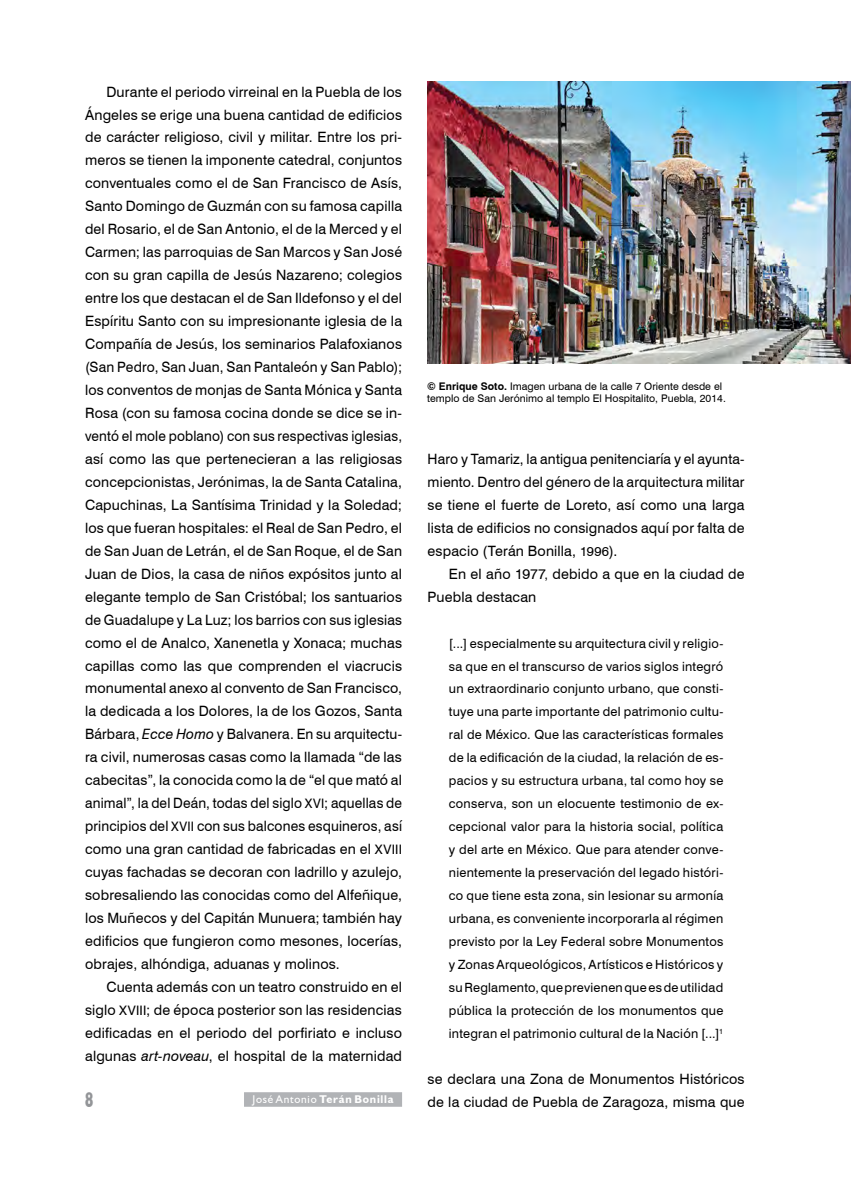
<style>
.page{position:relative;width:851px;height:1191px;background:#fff}
.page>*{position:absolute;margin:0;border:0;box-sizing:border-box;transform-origin:0 0}
.t1{font:700 condensed 21px "Humanist 521 BT Xtra";color:#939598;scale:.75 1}
.t2{font:14.25px/23px "Swiss 721 BT";letter-spacing:.01em;color:#000;text-align:justify}
.t3{font:12.75px/23px "Swiss 721 BT";letter-spacing:.02em;color:#000;text-align:justify}
.t4{font:700 11.25px "Humanist 521 BT";letter-spacing:.07em;color:#fff}
.t5{font:10.5px/12.6px "Swiss 721 BT";letter-spacing:.005em;color:#000}
.s1{font-style:italic}
.s2{font-size:13.05px}
.s3{font-weight:400}
.s4{font-weight:800}
.s5{font-weight:700}
</style>
<div class="page">
<div style="left:244px;top:1092px;width:158px;height:14px;background:#b1b3b6"></div>
<img style="left:427px;top:82px;width:423px;height:282px">
<p class="t2" style="left:85px;top:79px;width:318px;text-indent:21px">Durante el periodo virreinal en la Puebla de los Ángeles se erige una buena cantidad de edificios de carácter religioso, civil y militar. Entre los pri&shy;meros se tienen la imponente catedral, conjuntos conventuales como el de San Francisco de Asís, Santo Domingo de Guzmán con su famosa capilla del Rosario, el de San Antonio, el de la Merced y el Carmen; las parroquias de San Marcos y San José con su gran capilla de Jesús Nazareno; colegios entre los que destacan el de San Ildefonso y el del Espíritu Santo con su impresionante iglesia de la Compañía de Jesús, los seminarios Palafoxianos (San Pedro, San Juan, San Pantaleón y San Pablo); los conventos de monjas de Santa Mónica y Santa Rosa (con su famosa cocina donde se dice se in&shy;ventó el mole poblano) con sus respectivas iglesias, así como las que pertenecieran a las religiosas concepcionistas, Jerónimas, la de Santa Catalina, Capuchinas, La Santísima Trinidad y la Soledad; los que fueran hospitales: el Real de San Pedro, el de San Juan de Letrán, el de San Roque, el de San Juan de Dios, la casa de niños expósitos junto al elegante templo de San Cristóbal; los santuarios de Guadalupe y La Luz; los barrios con sus iglesias como el de Analco, Xanenetla y Xonaca; muchas capillas como las que comprenden el viacrucis monumental anexo al convento de San Francisco, la dedicada a los Dolores, la de los Gozos, Santa Bárbara, <span class="s1">Ecce Homo</span> y Balvanera. En su arquitectu&shy;ra civil, numerosas casas como la llamada “de las cabecitas”, la conocida como la de “el que mató al animal”, la del Deán, todas del siglo <span class="s2">XVI</span>; aquellas de principios del <span class="s2">XVII</span> con sus balcones esquineros, así como una gran cantidad de fabricadas en el <span class="s2">XVIII </span>cuyas fachadas se decoran con ladrillo y azulejo, sobresaliendo las conocidas como del Alfeñique, los Muñecos y del Capitán Munuera; también hay edificios que fungieron como mesones, locerías, obrajes, alhóndiga, aduanas y molinos.</p>
<p class="t2" style="left:85px;top:975px;width:318px;text-indent:21px">Cuenta además con un teatro construido en el siglo <span class="s2">XVIII</span>; de época posterior son las residencias edificadas en el periodo del porfiriato e incluso algunas <span class="s1">art-noveau</span>, el hospital de la maternidad</p>
<h1 class="t1" style="left:85px;top:1086px;width:12px">8</h1>
<p class="t4" style="left:252px;top:1092px;width:143px"><span class="s3">José Antonio</span> Terán Bonilla</p>
<p class="t5" style="left:427px;top:379px;width:300px"><span class="s4">©</span> <span class="s5">Enrique Soto.</span> Imagen urbana de la calle 7 Oriente desde el templo de San Jerónimo al templo El Hospitalito, Puebla, 2014.</p>
<p class="t2" style="left:427px;top:447px;width:318px">Haro y Tamariz, la antigua penitenciaría y el ayunta&shy;miento. Dentro del género de la arquitectura militar se tiene el fuerte de Loreto, así como una larga lista de edificios no consignados aquí por falta de espacio (Terán Bonilla, <span class="s2">1996</span>).</p>
<p class="t2" style="left:427px;top:561px;width:318px;text-indent:21px">En el año 1977<span class="s2">,</span> debido a que en la ciudad de<br>Puebla destacan</p>
<p class="t3" style="left:449px;top:631px;width:276px">[...] especialmente su arquitectura civil y religio&shy;sa que en el transcurso de varios siglos integró un extraordinario conjunto urbano, que consti&shy;tuye una parte importante del patrimonio cultu&shy;ral de México. Que las características formales de la edificación de la ciudad, la relación de es&shy;pacios y su estructura urbana, tal como hoy se conserva, son un elocuente testimonio de ex&shy;cepcional valor para la historia social, política y del arte en México. Que para atender conve&shy;nientemente la preservación del legado históri&shy;co que tiene esta zona, sin lesionar su armonía urbana, es conveniente incorporarla al régimen previsto por la Ley Federal sobre Monumentos y Zonas Arqueológicos, Artísticos e Históricos y su Reglamento, que previenen que es de utilidad pública la protección de los monumentos que integran el patrimonio cultural de la Nación [...]<sup>1</sup></p>
<p class="t2" style="left:427px;top:1066px;width:318px">se declara una Zona de Monumentos Históricos de la ciudad de Puebla de Zaragoza, misma que</p>
</div>
